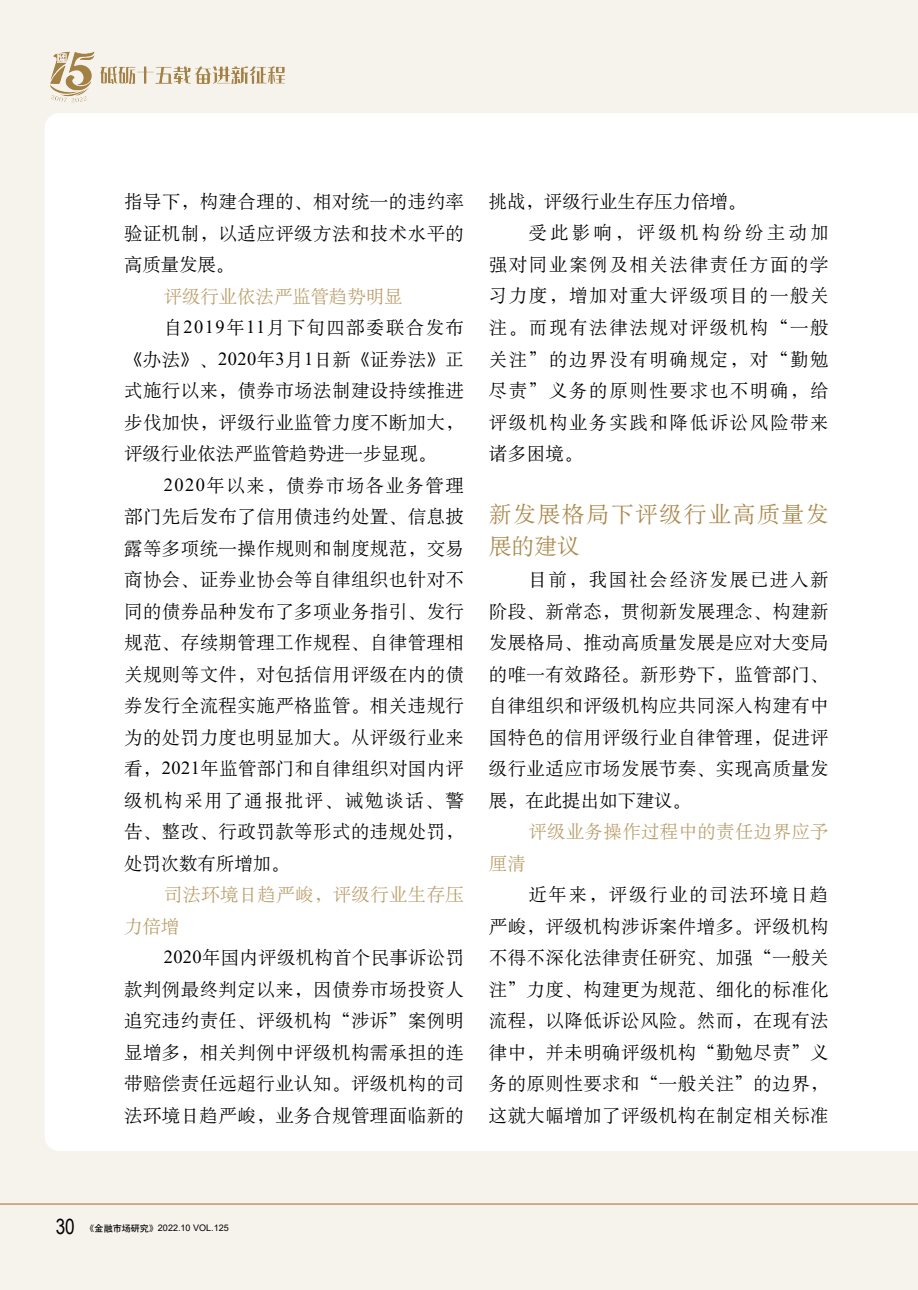
<style>
.page{position:relative;width:918px;height:1290px;background:#f6f3ed}
.page>*{position:absolute;margin:0;border:0;box-sizing:border-box;transform-origin:0 0}
.t1{font:22.75px/31.5px "H Ya 6 gj";letter-spacing:.07em;color:#a9884a}
.t2{font:21px "Arial Narrow";color:#000}
.t3{font:18.38px/31.5px "H Ya 6 gj";letter-spacing:.03em;color:#000;text-align:justify}
.t4{font:18.38px "H Ya 6 gj";letter-spacing:.095em;color:#000}
.t5{font:18.38px "H Ya 6 gj";color:#000}
.t6{font:18.38px/31.5px "H Ya 6 gj";letter-spacing:.02em;color:#ba9d69}
.t7{font:18.38px "H Ya 6 gj";letter-spacing:.08em;color:#000}
.t8{font:18.38px "H Ya 6 gj";letter-spacing:.085em;color:#000}
.t9{font:18.38px "H Ya 6 gj";letter-spacing:.18em;color:#000}
.t10{font:18.38px "H Ya 6 gj";color:#ba9d69}
.t11{font:9.1px "Arial";color:#000}
.s1{font-family:"Times New Roman"}
.s2{font-family:"H Yb 1 gj"}
</style>
<div class="page">
<div style="left:45px;top:113px;width:873px;height:1038px;background:#fff"></div>
<hr style="left:0;top:1203px;width:918px;height:1px;background:#a9884a">
<img style="left:50px;top:51px;width:235px;height:52px">
<p class="t3" style="left:124px;top:186px;width:341px">指导下，构建合理的、相对统一的违约率验证机制，以适应评级方法和技术水平的高质量发展。</p>
<p class="t10" style="left:164px;top:287px;width:240px">评级行业依法严监管趋势明显</p>
<p class="t7" style="left:164px;top:318px;width:302px">自<span class="s1">2019</span>年<span class="s1">11</span>月下旬四部委联合发布</p>
<p class="t3" style="left:124px;top:343px;width:341px">《办法》、<span class="s1">2020</span>年<span class="s1">3</span>月<span class="s1">1</span>日新《证券法》正</p>
<p class="t3" style="left:124px;top:375px;width:341px">式施行以来，债券市场法制建设持续推进</p>
<p class="t3" style="left:124px;top:406px;width:341px">步伐加快，评级行业监管力度不断加大，</p>
<p class="t5" style="left:124px;top:444px;width:314px">评级行业依法严监管趋势进一步显现。</p>
<p class="t8" style="left:164px;top:476px;width:302px"><span class="s1">2020</span>年以来，债券市场各业务管理</p>
<p class="t3" style="left:124px;top:501px;width:341px">部门先后发布了信用债违约处置、信息披</p>
<p class="t3" style="left:124px;top:532px;width:341px">露等多项统一操作规则和制度规范，交易</p>
<p class="t3" style="left:124px;top:564px;width:341px">商协会、证券业协会等自律组织也针对不</p>
<p class="t3" style="left:124px;top:595px;width:341px">同的债券品种发布了多项业务指引、发行</p>
<p class="t3" style="left:124px;top:627px;width:341px">规范、存续期管理工作规程、自律管理相</p>
<p class="t3" style="left:124px;top:658px;width:341px">关规则等文件，对包括信用评级在内的债</p>
<p class="t3" style="left:124px;top:690px;width:341px">券发行全流程实施严格监管。相关违规行</p>
<p class="t3" style="left:124px;top:721px;width:341px">为的处罚力度也明显加大。从评级行业来</p>
<p class="t3" style="left:124px;top:753px;width:341px">看，<span class="s1">2021</span>年监管部门和自律组织对国内评</p>
<p class="t4" style="left:124px;top:791px;width:341px">级机构采用了通报批评、诫勉谈话、警</p>
<p class="t3" style="left:124px;top:816px;width:341px">告、整改、行政罚款等形式的违规处罚，</p>
<p class="t5" style="left:124px;top:854px;width:167px">处罚次数有所增加。</p>
<p class="t6" style="left:124px;top:879px;width:341px;text-indent:40px">司法环境日趋严峻，评级行业生存压力倍增</p>
<p class="t3" style="left:124px;top:942px;width:341px;text-indent:40px"><span class="s1">2020</span>年国内评级机构首个民事诉讼罚款判例最终判定以来，因债券市场投资人追究违约责任、评级机构“涉诉”案例明显增多，相关判例中评级机构需承担的连带赔偿责任远超行业认知。评级机构的司法环境日趋严峻，业务合规管理面临新的</p>
<p class="t5" style="left:489px;top:192px;width:259px">挑战，评级行业生存压力倍增。</p>
<p class="t9" style="left:528px;top:224px;width:302px">受此影响，评级机构纷纷主动加</p>
<p class="t4" style="left:489px;top:255px;width:341px">强对同业案例及相关法律责任方面的学</p>
<p class="t4" style="left:489px;top:287px;width:341px">习力度，增加对重大评级项目的一般关</p>
<p class="t4" style="left:489px;top:318px;width:341px">注。而现有法律法规对评级机构“一般</p>
<p class="t4" style="left:489px;top:350px;width:341px">关注”的边界没有明确规定，对“勤勉</p>
<p class="t4" style="left:489px;top:381px;width:341px">尽责”义务的原则性要求也不明确，给</p>
<p class="t4" style="left:489px;top:413px;width:341px">评级机构业务实践和降低诉讼风险带来</p>
<p class="t3" style="left:489px;top:438px;width:96px">诸多困境。</p>
<p class="t1" style="left:489px;top:499px;width:341px">新发展格局下评级行业高质量发展的建议</p>
<p class="t3" style="left:489px;top:564px;width:341px;text-indent:40px">目前，我国社会经济发展已进入新阶段、新常态，贯彻新发展理念、构建新发展格局、推动高质量发展是应对大变局的唯一有效路径。新形势下，监管部门、自律组织和评级机构应共同深入构建有中国特色的信用评级行业自律管理，促进评级行业适应市场发展节奏、实现高质量发展，在此提出如下建议。</p>
<p class="t6" style="left:528px;top:816px;width:302px">评级业务操作过程中的责任边界应予</p>
<p class="t6" style="left:489px;top:847px;width:38px">厘清</p>
<p class="t3" style="left:489px;top:879px;width:341px;text-indent:40px">近年来，评级行业的司法环境日趋严峻，评级机构涉诉案件增多。评级机构不得不深化法律责任研究、加强“一般关注”力度、构建更为规范、细化的标准化流程，以降低诉讼风险。然而，在现有法律中，并未明确评级机构“勤勉尽责”义务的原则性要求和“一般关注”的边界，这就大幅增加了评级机构在制定相关标准</p>
<p class="t2" style="left:56px;top:1211px;width:21px">30</p>
<p class="t11" style="left:86px;top:1222px;width:145px"><span class="s2">《金融市场研究》</span>2022.10 VOL.125</p>
</div>
